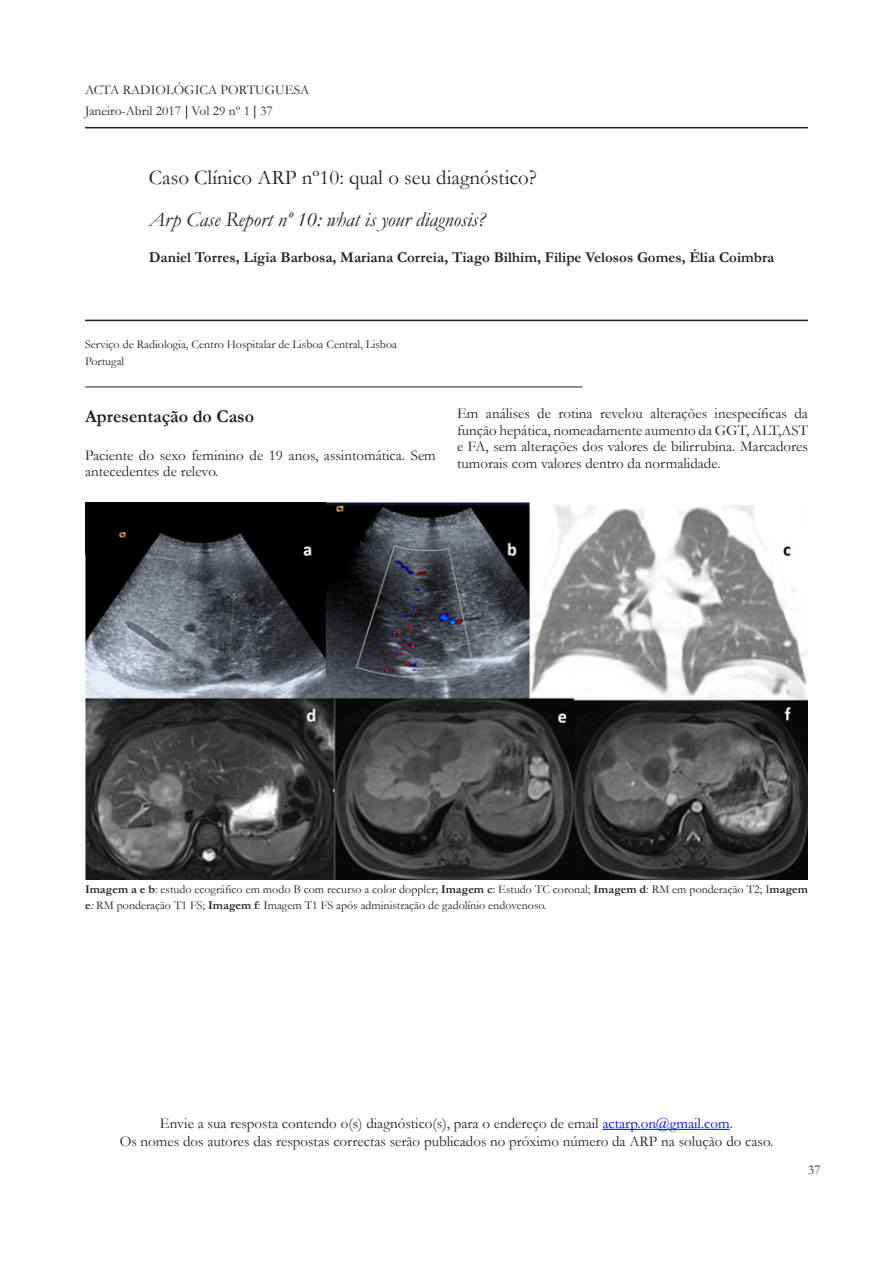
<style>
.page{position:relative;width:893px;height:1263px;background:#fff}
.page>*{position:absolute;margin:0;border:0;box-sizing:border-box;transform-origin:0 0}
.t1{font:21px "Garamond";color:#231f20}
.t2{font:italic 21px "Garamond";color:#231f20}
.t3{font:700 18px "Garamond";color:#231f20}
.t4{font:15px/16.5px "Garamond";color:#231f20}
.t5{font:700 15px "Garamond";color:#231f20}
.t6{font:13.5px "Garamond";color:#231f20}
.t7{font:12px/16.5px "Garamond";color:#231f20}
.s1{font-weight:700}
.s2{font-style:italic}
.s3{color:#00f}
</style>
<div class="page">
<svg style="left:186px;top:105px;width:1px;height:14px"></svg>
<svg style="left:254px;top:105px;width:1px;height:14px"></svg>
<hr style="left:85px;top:127px;width:723px;height:1px;background:#231f20">
<hr style="left:85px;top:320px;width:723px;height:1px;background:#231f20">
<hr style="left:85px;top:387px;width:498px;height:1px;background:#231f20">
<hr style="left:602px;top:1129px;width:128px;height:1px;background:#00f">
<img style="left:85px;top:502px;width:723px;height:377px">
<p class="t6" style="left:85px;top:81px;width:226px">ACTA RADIOLÓGICA PORTUGUESA</p>
<p class="t6" style="left:85px;top:102px;width:189px">Janeiro-Abril 2017 Vol 29 nº 1 37</p>
<p class="t1" style="left:149px;top:163px;width:389px">Caso Clínico ARP nº10: qual o seu diagnóstico?</p>
<p class="t2" style="left:149px;top:205px;width:338px">Arp Case Report nº 10: what is your diagnosis?</p>
<p class="t5" style="left:149px;top:247px;width:627px">Daniel Torres, Lígia Barbosa, Mariana Correia, Tiago Bilhim, Filipe Velosos Gomes, Élia Coimbra</p>
<p class="t7" style="left:85px;top:336px;width:314px">Serviço de Radiologia, Centro Hospitalar de Lisboa Central, Lisboa<br>Portugal</p>
<p class="t3" style="left:85px;top:404px;width:171px">Apresentação do Caso</p>
<p class="t4" style="left:85px;top:446px;width:352px">Paciente do sexo feminino de 19 anos, assintomática. Sem antecedentes de relevo.</p>
<p class="t4" style="left:457px;top:405px;width:352px;text-align:justify">Em análises de rotina revelou alterações inespecíficas da função hepática, nomeadamente aumento da GGT, ALT,AST e FA, sem alterações dos valores de bilirrubina. Marcadores tumorais com valores dentro da normalidade.</p>
<p class="t7" style="left:85px;top:880px;width:724px"><span class="s1">Imagem a e b</span>: estudo ecográfico em modo B com recurso a color doppler; <span class="s1">Imagem c</span>: Estudo TC coronal; <span class="s1">Imagem d</span>: RM em ponderação T2; I<span class="s1">magem e</span><span class="s2">:</span> RM ponderação T1 FS; <span class="s1">Imagem f</span>: Imagem T1 FS após administração de gadolínio endovenoso.</p>
<p class="t4" style="left:160px;top:1115px;width:575px">Envie a sua resposta contendo o(s) diagnóstico(s), para o endereço de email <span class="s3">actarp.on@gmail.com</span>.</p>
<p class="t4" style="left:120px;top:1133px;width:655px">Os nomes dos autores das respostas correctas serão publicados no próximo número da ARP na solução do caso.</p>
<p class="t6" style="left:808px;top:1161px;width:14px">37</p>
</div>
